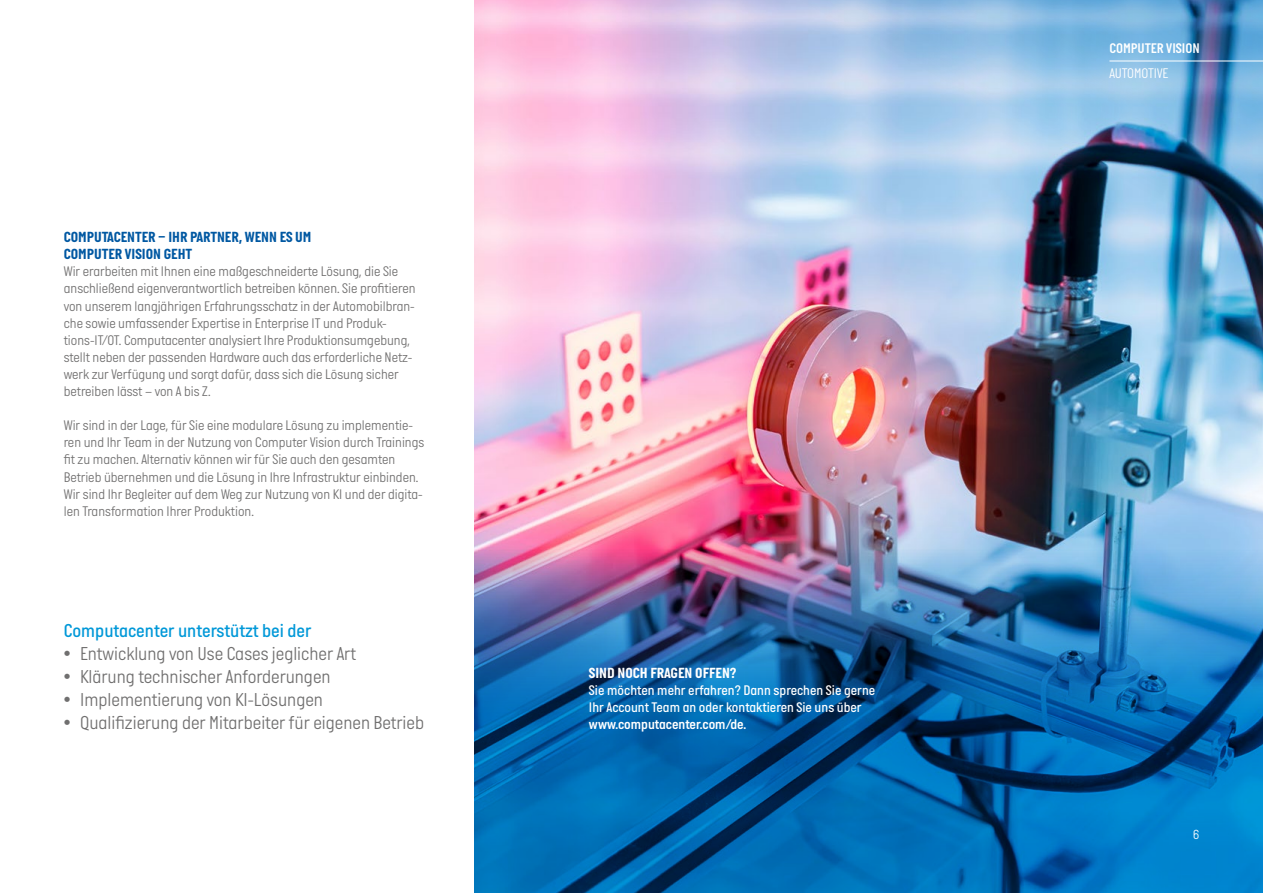
<style>
.page{position:relative;width:1263px;height:893px;background:#fff}
.page>*{position:absolute;margin:0;border:0;box-sizing:border-box;transform-origin:0 0}
.t1{font:300 19.05px "Italian Plate No One";color:#706f6f}
.C_Copy{font:500 19.05px "Italian Plate No One";color:#0098d8}
.C_Subhead_innen{font:700 15px/17.1px "Italian Plate No One";color:#0058a2}
.C_Copy-2{font:700 15px "Italian Plate No One";color:#fff}
.C_Copy-3{font:300 14.25px/17.1px "Italian Plate No One";color:#706f6f}
.C_Copy-4{font:500 14.25px/17.1px "Italian Plate No One";color:#fff}
.C_Rubrik_Demi{font:14.25px "Italian Plate No One D Bd";color:#fff}
.C_Rubrik_Light{font:300 14.25px "Italian Plate No One";color:#fff}
.t2{font:300 13.5px "Italian Plate No One";color:#fff}
.s1{font-family:"Italian Plate No One D Bd";font-weight:400}
</style>
<div class="page">
<img style="left:474px;top:0;width:789px;height:550px">
<img style="left:762px;top:0;width:501px;height:301px">
<img style="left:474px;top:550px;width:789px;height:343px">
<hr style="left:1109px;top:61px;width:154px;height:1px;background:#fff">
<p class="C_Subhead_innen" style="left:64px;top:228px;width:249px">COMPUTACENTER – IHR PARTNER, WENN ES UM<br>COMPUTER VISION GEHT</p>
<p class="C_Copy-3" style="left:64px;top:264px;width:353px">Wir erarbeiten mit Ihnen eine maßgeschneiderte Lösung, die Sie anschließend eigenverantwortlich betreiben können. Sie profitieren von unserem langjährigen Erfahrungsschatz in der Automobilbran&shy;che sowie umfassender Expertise in Enterprise IT und Produk&shy;tions-IT/OT. Computacenter analysiert Ihre Produktionsumgebung, stellt neben der passenden Hardware auch das erforderliche Netz&shy;werk zur Verfügung und sorgt dafür, dass sich die Lösung sicher betreiben lässt – von A bis Z.</p>
<p class="C_Copy-3" style="left:64px;top:417px;width:362px">Wir sind in der Lage, für Sie eine modulare Lösung zu implementie&shy;ren und Ihr Team in der Nutzung von Computer Vision durch Trainings fit zu machen. Alternativ können wir für Sie auch den gesamten Betrieb übernehmen und die Lösung in Ihre Infrastruktur einbinden.<br>Wir sind Ihr Begleiter auf dem Weg zur Nutzung von KI und der digita&shy;len Transformation Ihrer Produktion.</p>
<p class="C_Copy" style="left:64px;top:621px;width:249px">Computacenter unterstützt bei der</p>
<p class="t1" style="left:64px;top:643px;width:294px">• Entwicklung von Use Cases jeglicher Art</p>
<p class="t1" style="left:64px;top:666px;width:268px">• Klärung technischer Anforderungen</p>
<p class="t1" style="left:64px;top:689px;width:261px">• Implementierung von KI-Lösungen</p>
<p class="t1" style="left:64px;top:712px;width:362px">• Qualifizierung der Mitarbeiter für eigenen Betrieb</p>
<p class="C_Copy-2" style="left:589px;top:665px;width:149px">SIND NOCH FRAGEN OFFEN?</p>
<p class="C_Copy-4" style="left:589px;top:681px;width:288px">Sie möchten mehr erfahren? Dann sprechen Sie gerne<br>Ihr Account Team an oder kontaktieren Sie uns über <span class="s1">www.computacenter.com/de.</span></p>
<p class="C_Rubrik_Demi" style="left:1109px;top:41px;width:92px">COMPUTER VISION</p>
<p class="C_Rubrik_Light" style="left:1109px;top:65px;width:60px">AUTOMOTIVE</p>
<p class="t2" style="left:1193px;top:827px;width:8px">6</p>
</div>
